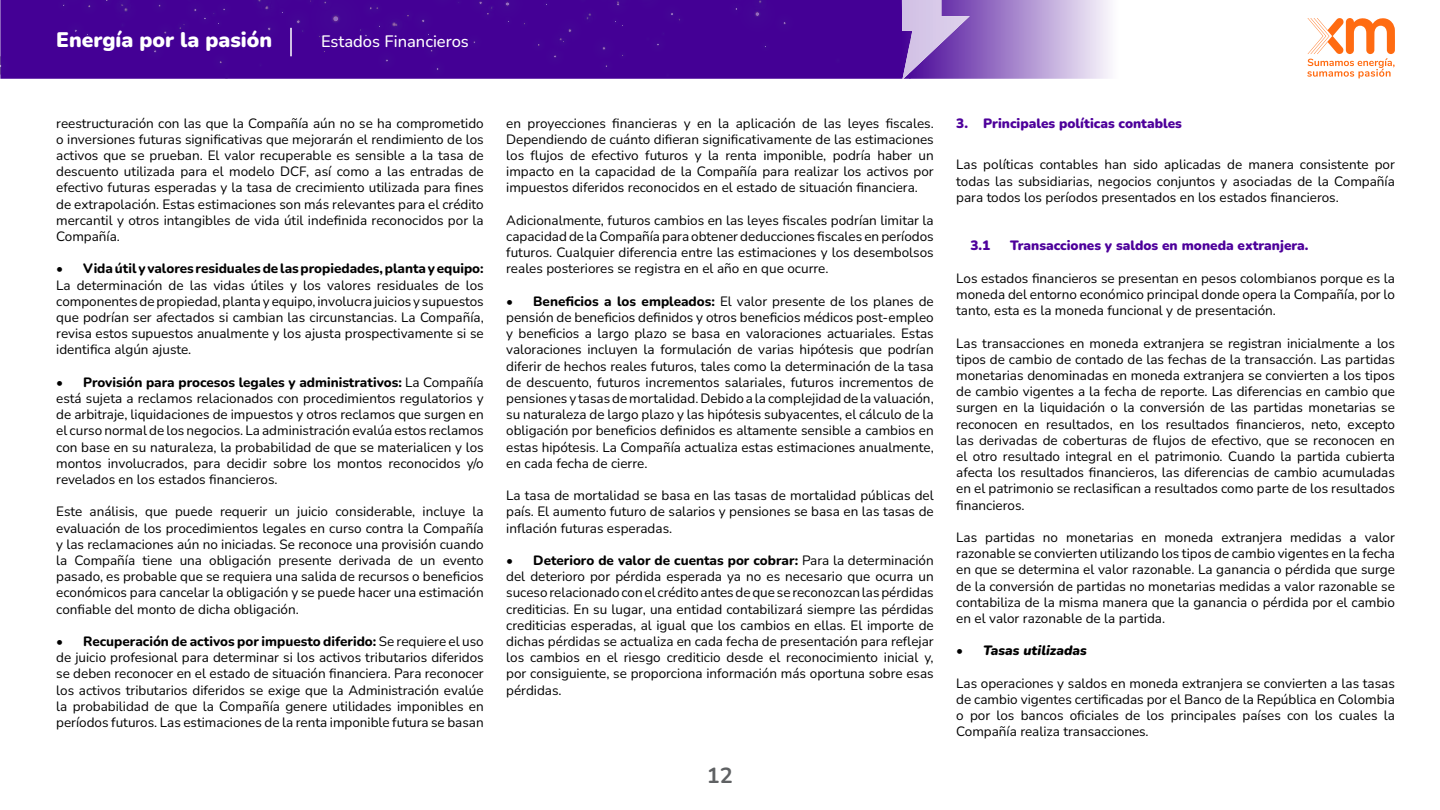
<style>
.page{position:relative;width:1440px;height:810px;background:#fff}
.page>*{position:absolute;margin:0;border:0;box-sizing:border-box;transform-origin:0 0}
.t1{font:700 21.75px "Nunito";color:#5f6163}
.t2{font:900 21px "Nunito";color:#fff}
.t3{font:500 16.5px "Nunito";color:#fff}
.t4{font:13.5px/16.2px "Nunito";color:#000;text-align:justify}
.t5{font:900 13.5px "Nunito";color:#4e009b}
.t6{font:italic 900 13.5px "Nunito";color:#000}
.s1{font-weight:800}
.s2{font-weight:800;font-style:normal}
</style>
<div class="page">
<div style="left:0;top:0;width:902px;height:79px;background:#440095"></div>
<img style="left:970px;top:27px;width:140px;height:52px">
<img style="left:970px;top:0;width:140px;height:27px">
<img style="left:902px;top:0;width:68px;height:79px">
<svg style="left:1307px;top:18px;width:88px;height:61px"></svg>
<svg style="left:759px;top:41px;width:12px;height:11px"></svg>
<svg style="left:0;top:56px;width:9px;height:19px"></svg>
<svg style="left:834px;top:57px;width:7px;height:7px"></svg>
<div style="left:728px;top:0;width:66px;height:33px;background:#440195"></div>
<img style="left:751px;top:0;width:17px;height:11px">
<div style="left:249px;top:0;width:435px;height:77px;background:#440095"></div>
<div style="left:57px;top:0;width:178px;height:79px;background:#440095"></div>
<hr style="left:290px;top:28px;width:2px;height:28px;background:#fff">
<h2 class="t2" style="left:56px;top:25px;width:217px">Energía por la pasión</h2>
<p class="t3" style="left:321px;top:29px;width:149px">Estados Financieros</p>
<p class="t4" style="left:56px;top:114px;width:429px">reestructuración con las que la Compañía aún no se ha comprometido o inversiones futuras significativas que mejorarán el rendimiento de los activos que se prueban. El valor recuperable es sensible a la tasa de descuento utilizada para el modelo DCF, así como a las entradas de efectivo futuras esperadas y la tasa de crecimiento utilizada para fines de extrapolación. Estas estimaciones son más relevantes para el crédito mercantil y otros intangibles de vida útil indefinida reconocidos por la Compañía.</p>
<p class="t4" style="left:56px;top:260px;width:429px">• <span class="s1">Vida útil y valores residuales de las propiedades, planta y equipo:<br></span>La determinación de las vidas útiles y los valores residuales de los componentes de propiedad, planta y equipo, involucra juicios y supuestos que podrían ser afectados si cambian las circunstancias. La Compañía, revisa estos supuestos anualmente y los ajusta prospectivamente si se identifica algún ajuste.</p>
<p class="t4" style="left:56px;top:374px;width:429px">• <span class="s1">Provisión para procesos legales y administrativos:</span> La Compañía está sujeta a reclamos relacionados con procedimientos regulatorios y de arbitraje, liquidaciones de impuestos y otros reclamos que surgen en el curso normal de los negocios. La administración evalúa estos reclamos con base en su naturaleza, la probabilidad de que se materialicen y los montos involucrados, para decidir sobre los montos reconocidos y/o revelados en los estados financieros.</p>
<p class="t4" style="left:56px;top:503px;width:429px">Este análisis, que puede requerir un juicio considerable, incluye la evaluación de los procedimientos legales en curso contra la Compañía y las reclamaciones aún no iniciadas. Se reconoce una provisión cuando la Compañía tiene una obligación presente derivada de un evento pasado, es probable que se requiera una salida de recursos o beneficios económicos para cancelar la obligación y se puede hacer una estimación confiable del monto de dicha obligación.</p>
<p class="t4" style="left:56px;top:633px;width:429px"><span class="s1">• Recuperación de activos por impuesto diferido:</span> Se requiere el uso de juicio profesional para determinar si los activos tributarios diferidos se deben reconocer en el estado de situación financiera. Para reconocer los activos tributarios diferidos se exige que la Administración evalúe la probabilidad de que la Compañía genere utilidades imponibles en períodos futuros. Las estimaciones de la renta imponible futura se basan</p>
<p class="t4" style="left:506px;top:114px;width:429px">en proyecciones financieras y en la aplicación de las leyes fiscales.<br>Dependiendo de cuánto difieran significativamente de las estimaciones los flujos de efectivo futuros y la renta imponible, podría haber un impacto en la capacidad de la Compañía para realizar los activos por impuestos diferidos reconocidos en el estado de situación financiera.</p>
<p class="t4" style="left:506px;top:212px;width:429px">Adicionalmente, futuros cambios en las leyes fiscales podrían limitar la capacidad de la Compañía para obtener deducciones fiscales en períodos futuros. Cualquier diferencia entre las estimaciones y los desembolsos reales posteriores se registra en el año en que ocurre.</p>
<p class="t4" style="left:506px;top:293px;width:429px"><span class="s1">• Beneficios a los empleados:</span> El valor presente de los planes de pensión de beneficios definidos y otros beneficios médicos post-empleo y beneficios a largo plazo se basa en valoraciones actuariales. Estas valoraciones incluyen la formulación de varias hipótesis que podrían diferir de hechos reales futuros, tales como la determinación de la tasa de descuento, futuros incrementos salariales, futuros incrementos de pensiones y tasas de mortalidad. Debido a la complejidad de la valuación, su naturaleza de largo plazo y las hipótesis subyacentes, el cálculo de la obligación por beneficios definidos es altamente sensible a cambios en estas hipótesis. La Compañía actualiza estas estimaciones anualmente, en cada fecha de cierre.</p>
<p class="t4" style="left:506px;top:487px;width:429px">La tasa de mortalidad se basa en las tasas de mortalidad públicas del país. El aumento futuro de salarios y pensiones se basa en las tasas de inflación futuras esperadas.</p>
<p class="t4" style="left:506px;top:552px;width:429px"><span class="s1">• Deterioro de valor de cuentas por cobrar:</span> Para la determinación del deterioro por pérdida esperada ya no es necesario que ocurra un suceso relacionado con el crédito antes de que se reconozcan las pérdidas crediticias. En su lugar, una entidad contabilizará siempre las pérdidas crediticias esperadas, al igual que los cambios en ellas. El importe de dichas pérdidas se actualiza en cada fecha de presentación para reflejar los cambios en el riesgo crediticio desde el reconocimiento inicial y, por consiguiente, se proporciona información más oportuna sobre esas pérdidas.</p>
<h1 class="t1" style="left:707px;top:760px;width:28px">12</h1>
<p class="t5" style="left:956px;top:114px;width:227px">3. Principales políticas contables</p>
<p class="t4" style="left:956px;top:156px;width:440px">Las políticas contables han sido aplicadas de manera consistente por todas las subsidiarias, negocios conjuntos y asociadas de la Compañía para todos los períodos presentados en los estados financieros.</p>
<p class="t5" style="left:970px;top:236px;width:21px">3.1</p>
<p class="t5" style="left:1010px;top:236px;width:300px">Transacciones y saldos en moneda extranjera.</p>
<p class="t4" style="left:956px;top:270px;width:440px">Los estados financieros se presentan en pesos colombianos porque es la moneda del entorno económico principal donde opera la Compañía, por lo tanto, esta es la moneda funcional y de presentación.</p>
<p class="t4" style="left:956px;top:334px;width:440px">Las transacciones en moneda extranjera se registran inicialmente a los tipos de cambio de contado de las fechas de la transacción. Las partidas monetarias denominadas en moneda extranjera se convierten a los tipos de cambio vigentes a la fecha de reporte. Las diferencias en cambio que surgen en la liquidación o la conversión de las partidas monetarias se reconocen en resultados, en los resultados financieros, neto, excepto las derivadas de coberturas de flujos de efectivo, que se reconocen en el otro resultado integral en el patrimonio. Cuando la partida cubierta afecta los resultados financieros, las diferencias de cambio acumuladas en el patrimonio se reclasifican a resultados como parte de los resultados financieros.</p>
<p class="t4" style="left:956px;top:529px;width:440px">Las partidas no monetarias en moneda extranjera medidas a valor razonable se convierten utilizando los tipos de cambio vigentes en la fecha en que se determina el valor razonable. La ganancia o pérdida que surge de la conversión de partidas no monetarias medidas a valor razonable se contabiliza de la misma manera que la ganancia o pérdida por el cambio en el valor razonable de la partida.</p>
<p class="t6" style="left:956px;top:641px;width:132px"><span class="s2">•</span> Tasas utilizadas</p>
<p class="t4" style="left:956px;top:675px;width:440px">Las operaciones y saldos en moneda extranjera se convierten a las tasas de cambio vigentes certificadas por el Banco de la República en Colombia o por los bancos oficiales de los principales países con los cuales la Compañía realiza transacciones.</p>
</div>
